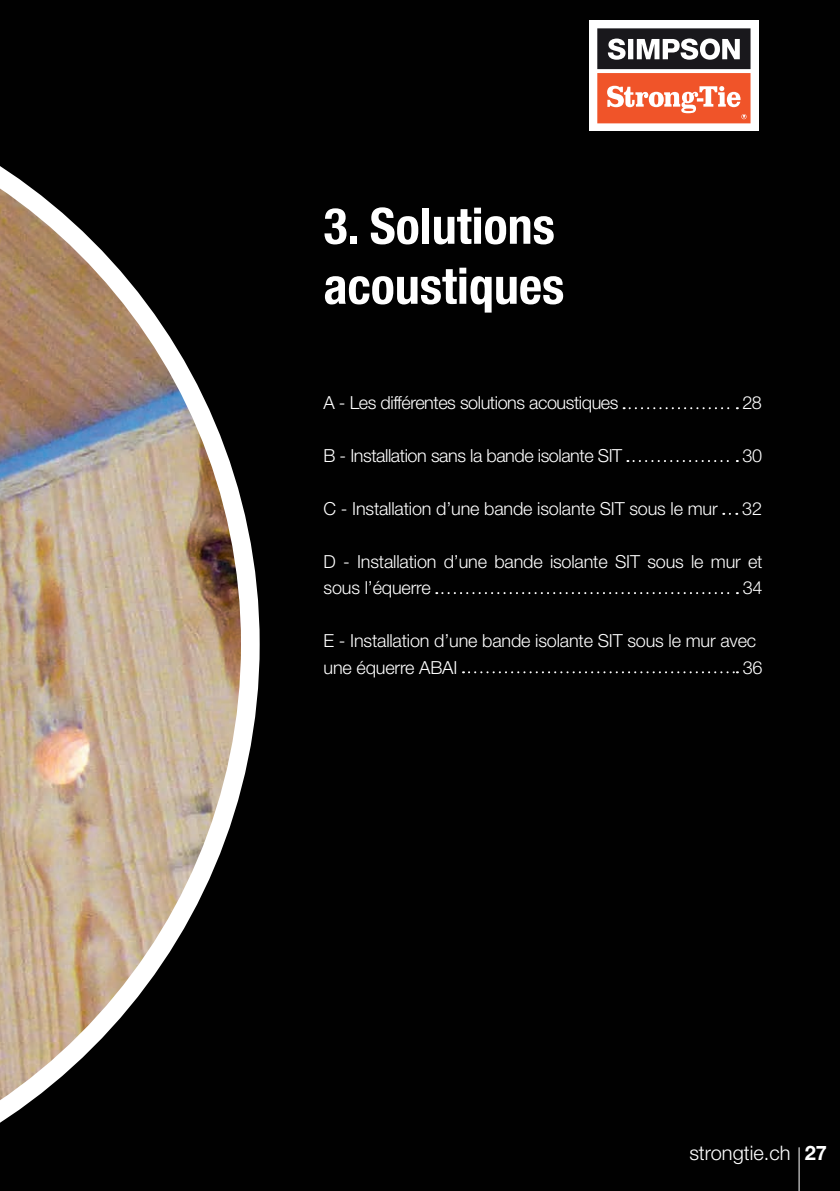
<style>
.page{position:relative;width:840px;height:1191px;background:#fff}
.page>*{position:absolute;margin:0;border:0;box-sizing:border-box;transform-origin:0 0}
.t1{font:700 condensed 50px/60px "Helvetica Neue LT Std";color:#fff}
.t2{font:300 20px "Helvetica Neue LT Std";color:#fff}
.t3{font:300 18px/26.4px "Helvetica Neue LT Std";letter-spacing:-.01em;color:#fff}
.s1{font-weight:700}
</style>
<div class="page">
<div style="left:0;top:0;width:839px;height:1191px;background:#010101"></div>
<svg style="left:0;top:74px;width:259px;height:1117px;background:#75695c"></svg>
<svg style="left:623px;top:407px;width:114px;height:2px"></svg>
<svg style="left:627px;top:460px;width:110px;height:2px"></svg>
<svg style="left:729px;top:513px;width:7px;height:2px"></svg>
<svg style="left:436px;top:592px;width:301px;height:2px"></svg>
<svg style="left:462px;top:671px;width:275px;height:2px"></svg>
<div style="left:589px;top:20px;width:169px;height:111px;background:#fff"></div>
<svg style="left:597px;top:28px;width:153px;height:95px"></svg>
<hr style="left:798px;top:1147px;width:1px;height:44px;background:#fff">
<h1 class="t1" style="left:323px;top:195px;width:242px">3. Solutions acoustiques</h1>
<p class="t3" style="left:323px;top:389px;width:296px">A - Les différentes solutions acoustiques</p>
<p class="t3" style="left:742px;top:389px;width:21px">28</p>
<p class="t3" style="left:323px;top:442px;width:300px">B - Installation sans la bande isolante SIT</p>
<p class="t3" style="left:742px;top:442px;width:21px">30</p>
<p class="t3" style="left:323px;top:495px;width:395px">C - Installation d’une bande isolante SIT sous le mur</p>
<p class="t3" style="left:741px;top:495px;width:21px">32</p>
<p class="t3" style="left:323px;top:548px;width:440px">D - Installation d’une bande isolante SIT sous le mur et sous l’équerre</p>
<p class="t3" style="left:742px;top:574px;width:21px">34</p>
<p class="t3" style="left:323px;top:627px;width:434px">E - Installation d’une bande isolante SIT sous le mur avec une équerre ABAI</p>
<p class="t3" style="left:742px;top:653px;width:21px">36</p>
<p class="t2" style="left:689px;top:1140px;width:139px">strongtie.ch <span class="s1">27</span></p>
</div>
